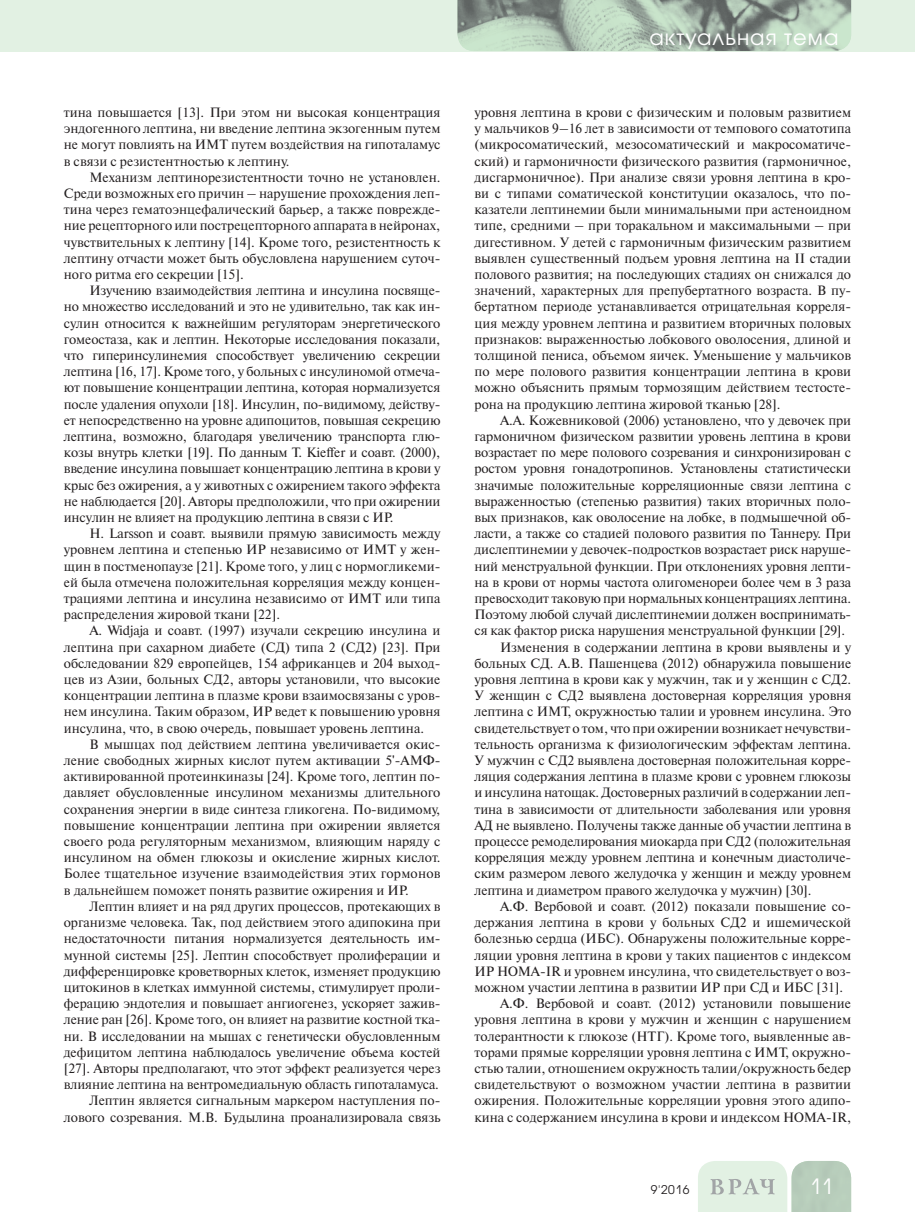
<style>
.page{position:relative;width:915px;height:1212px;background:#fff}
.page>*{position:absolute;margin:0;border:0;box-sizing:border-box;transform-origin:0 0}
.t1{font:21px "Avant Garde Gothic C";letter-spacing:.05em;color:#fff}
.t2{font:13.5px/16.2px "Newton C";letter-spacing:-.005em;color:#231f20;text-align:justify}
.t3{font:12px "Avant Garde Gothic C";color:#231f20}
</style>
<div class="page">
<div style="left:0;top:0;width:914px;height:51px;background:#e2f1e3"></div>
<svg style="left:698px;top:1161px;width:152px;height:51px"></svg>
<img style="left:457px;top:0;width:393px;height:51px">
<p class="t2" style="left:64px;top:106px;width:378px">тина повышается [13]. При этом ни высокая концентрация эндогенного лептина, ни введение лептина экзогенным путем не могут повлиять на ИМТ путем воздействия на гипоталамус в связи с резистентностью к лептину.</p>
<p class="t2" style="left:64px;top:170px;width:378px;text-indent:26px">Механизм лептинорезистентности точно не установлен.<br>Среди возможных его причин – нарушение прохождения леп&shy;тина через гематоэнцефалический барьер, а также поврежде&shy;ние рецепторного или пострецепторного аппарата в нейронах, чувствительных к лептину [14]. Кроме того, резистентность к лептину отчасти может быть обусловлена нарушением суточ&shy;ного ритма его секреции [15].</p>
<p class="t2" style="left:64px;top:284px;width:378px;text-indent:26px">Изучению взаимодействия лептина и инсулина посвяще&shy;но множество исследований и это не удивительно, так как ин&shy;сулин относится к важнейшим регуляторам энергетического гомеостаза, как и лептин. Некоторые исследования показали, что гиперинсулинемия способствует увеличению секреции лептина [16, 17]. Кроме того, у больных с инсулиномой отмеча&shy;ют повышение концентрации лептина, которая нормализуется после удаления опухоли [18]. Инсулин, по-видимому, действу&shy;ет непосредственно на уровне адипоцитов, повышая секрецию лептина, возможно, благодаря увеличению транспорта глю&shy;козы внутрь клетки [19]. По данным Т. Kieffer и соавт. (2000), введение инсулина повышает концентрацию лептина в крови у крыс без ожирения, а у животных с ожирением такого эффекта не наблюдается [20]. Авторы предположили, что при ожирении инсулин не влияет на продукцию лептина в связи с ИР.</p>
<p class="t2" style="left:64px;top:527px;width:378px;text-indent:26px">Н. Larsson и соавт. выявили прямую зависимость между уровнем лептина и степенью ИР независимо от ИМТ у жен&shy;щин в постменопаузе [21]. Кроме того, у лиц с нормогликеми&shy;ей была отмечена положительная корреляция между концен&shy;трациями лептина и инсулина независимо от ИМТ или типа распределения жировой ткани [22].</p>
<p class="t2" style="left:64px;top:624px;width:378px;text-indent:26px">А. Widjaja и соавт. (1997) изучали секрецию инсулина и лептина при сахарном диабете (СД) типа 2 (СД2) [23]. При обследовании 829 европейцев, 154 африканцев и 204 выход&shy;цев из Азии, больных СД2, авторы установили, что высокие концентрации лептина в плазме крови взаимосвязаны с уров&shy;нем инсулина. Таким образом, ИР ведет к повышению уровня инсулина, что, в свою очередь, повышает уровень лептина.</p>
<p class="t2" style="left:64px;top:737px;width:378px;text-indent:26px">В мышцах под действием лептина увеличивается окис&shy;ление свободных жирных кислот путем активации 5'-АМФ&shy;активированной протеинкиназы [24]. Кроме того, лептин по&shy;давляет обусловленные инсулином механизмы длительного сохранения энергии в виде синтеза гликогена. По-видимому, повышение концентрации лептина при ожирении является своего рода регуляторным механизмом, влияющим наряду с инсулином на обмен глюкозы и окисление жирных кислот.<br>Более тщательное изучение взаимодействия этих гормонов в дальнейшем поможет понять развитие ожирения и ИР.</p>
<p class="t2" style="left:64px;top:899px;width:378px;text-align:right">Лептин влияет и на ряд других процессов, протекающих в организме человека. Так, под действием этого адипокина при недостаточности питания нормализуется деятельность им&shy;мунной системы [25]. Лептин способствует пролиферации и дифференцировке кроветворных клеток, изменяет продукцию цитокинов в клетках иммунной системы, стимулирует проли&shy;ферацию эндотелия и повышает ангиогенез, ускоряет зажив&shy;ление ран [26]. Кроме того, он влияет на развитие костной тка&shy;ни. В исследовании на мышах с генетически обусловленным дефицитом лептина наблюдалось увеличение объема костей [27]. Авторы предполагают, что этот эффект реализуется через влияние лептина на вентромедиальную область гипоталамуса.<br>Лептин является сигнальным маркером наступления по&shy;лового созревания. М.В. Будылина проанализировала связь</p>
<h1 class="t1" style="left:649px;top:27px;width:190px">актуальная тема</h1>
<p class="t2" style="left:474px;top:106px;width:378px">уровня лептина в крови с физическим и половым развитием у мальчиков 9–16 лет в зависимости от темпового соматотипа (микросоматический, мезосоматический и макросоматиче&shy;ский) и гармоничности физического развития (гармоничное, дисгармоничное). При анализе связи уровня лептина в кро&shy;ви с типами соматической конституции оказалось, что по&shy;казатели лептинемии были минимальными при астеноидном типе, средними – при торакальном и максимальными – при дигестивном. У детей с гармоничным физическим развитием выявлен существенный подъем уровня лептина на II стадии полового развития; на последующих стадиях он снижался до значений, характерных для препубертатного возраста. В пу&shy;бертатном периоде устанавливается отрицательная корреля&shy;ция между уровнем лептина и развитием вторичных половых признаков: выраженностью лобкового оволосения, длиной и толщиной пениса, объемом яичек. Уменьшение у мальчиков по мере полового развития концентрации лептина в крови можно объяснить прямым тормозящим действием тестосте&shy;рона на продукцию лептина жировой тканью [28].</p>
<p class="t2" style="left:500px;top:413px;width:352px">А.А. Кожевниковой (2006) установлено, что у девочек при</p>
<p class="t2" style="left:474px;top:430px;width:378px">гармоничном физическом развитии уровень лептина в крови</p>
<p class="t2" style="left:474px;top:446px;width:378px">возрастает по мере полового созревания и синхронизирован с</p>
<p class="t2" style="left:474px;top:462px;width:378px">ростом уровня гонадотропинов. Установлены статистически</p>
<p class="t2" style="left:474px;top:478px;width:378px">значимые положительные корреляционные связи лептина с</p>
<p class="t2" style="left:474px;top:494px;width:378px">выраженностью (степенью развития) таких вторичных поло-</p>
<p class="t2" style="left:474px;top:511px;width:378px">вых признаков, как оволосение на лобке, в подмышечной об-</p>
<p class="t2" style="left:474px;top:527px;width:378px">ласти, а также со стадией полового развития по Таннеру. При</p>
<p class="t2" style="left:474px;top:543px;width:378px">дислептинемии у девочек-подростков возрастает риск наруше-</p>
<p class="t2" style="left:474px;top:559px;width:378px">ний менструальной функции. При отклонениях уровня лепти-</p>
<p class="t2" style="left:474px;top:575px;width:378px">на в крови от нормы частота олигоменореи более чем в 3 раза</p>
<p class="t2" style="left:474px;top:592px;width:378px">превосходит таковую при нормальных концентрациях лептина.</p>
<p class="t2" style="left:474px;top:608px;width:378px">Поэтому любой случай дислептинемии должен воспринимать-</p>
<p class="t2" style="left:474px;top:624px;width:372px">ся как фактор риска нарушения менструальной функции [29].</p>
<p class="t2" style="left:500px;top:640px;width:352px">Изменения в содержании лептина в крови выявлены и у</p>
<p class="t2" style="left:474px;top:656px;width:378px">больных СД. А.В. Пашенцева (2012) обнаружила повышение</p>
<p class="t2" style="left:474px;top:673px;width:378px">уровня лептина в крови как у мужчин, так и у женщин с СД2.</p>
<p class="t2" style="left:474px;top:689px;width:378px">У женщин с СД2 выявлена достоверная корреляция уровня</p>
<p class="t2" style="left:474px;top:705px;width:378px">лептина с ИМТ, окружностью талии и уровнем инсулина. Это</p>
<p class="t2" style="left:474px;top:721px;width:378px">свидетельствует о том, что при ожирении возникает нечувстви-</p>
<p class="t2" style="left:474px;top:737px;width:378px">тельность организма к физиологическим эффектам лептина.</p>
<p class="t2" style="left:474px;top:754px;width:378px">У мужчин с СД2 выявлена достоверная положительная корре-</p>
<p class="t2" style="left:474px;top:770px;width:378px">ляция содержания лептина в плазме крови с уровнем глюкозы</p>
<p class="t2" style="left:474px;top:786px;width:378px">и инсулина натощак. Достоверных различий в содержании леп-</p>
<p class="t2" style="left:474px;top:802px;width:378px">тина в зависимости от длительности заболевания или уровня</p>
<p class="t2" style="left:474px;top:818px;width:378px">АД не выявлено. Получены также данные об участии лептина в</p>
<p class="t2" style="left:474px;top:835px;width:378px">процессе ремоделирования миокарда при СД2 (положительная</p>
<p class="t2" style="left:474px;top:851px;width:378px">корреляция между уровнем лептина и конечным диастоличе-</p>
<p class="t2" style="left:474px;top:867px;width:378px">ским размером левого желудочка у женщин и между уровнем</p>
<p class="t2" style="left:474px;top:883px;width:338px">лептина и диаметром правого желудочка у мужчин) [30].</p>
<p class="t2" style="left:500px;top:899px;width:352px">А.Ф. Вербовой и соавт. (2012) показали повышение со-</p>
<p class="t2" style="left:474px;top:916px;width:378px">держания лептина в крови у больных СД2 и ишемической</p>
<p class="t2" style="left:474px;top:932px;width:378px">болезнью сердца (ИБС). Обнаружены положительные корре-</p>
<p class="t2" style="left:474px;top:948px;width:378px">ляции уровня лептина в крови у таких пациентов с индексом</p>
<p class="t2" style="left:474px;top:964px;width:378px">ИР HOMA-IR и уровнем инсулина, что свидетельствует о воз-</p>
<p class="t2" style="left:474px;top:980px;width:370px">можном участии лептина в развитии ИР при СД и ИБС [31].</p>
<p class="t2" style="left:500px;top:997px;width:352px">А.Ф. Вербовой и соавт. (2012) установили повышение</p>
<p class="t2" style="left:474px;top:1013px;width:378px">уровня лептина в крови у мужчин и женщин с нарушением</p>
<p class="t2" style="left:474px;top:1029px;width:378px">толерантности к глюкозе (НТГ). Кроме того, выявленные ав-</p>
<p class="t2" style="left:474px;top:1045px;width:378px">торами прямые корреляции уровня лептина с ИМТ, окружно-</p>
<p class="t2" style="left:474px;top:1061px;width:378px">стью талии, отношением окружность талии/окружность бедер</p>
<p class="t2" style="left:474px;top:1078px;width:378px">свидетельствуют о возможном участии лептина в развитии</p>
<p class="t2" style="left:474px;top:1094px;width:378px">ожирения. Положительные корреляции уровня этого адипо-</p>
<p class="t2" style="left:474px;top:1110px;width:378px">кина с содержанием инсулина в крови и индексом HOMA-IR,</p>
<p class="t3" style="left:650px;top:1184px;width:40px">9'2016</p>
<h1 class="t1" style="left:809px;top:1177px;width:25px">11</h1>
</div>
